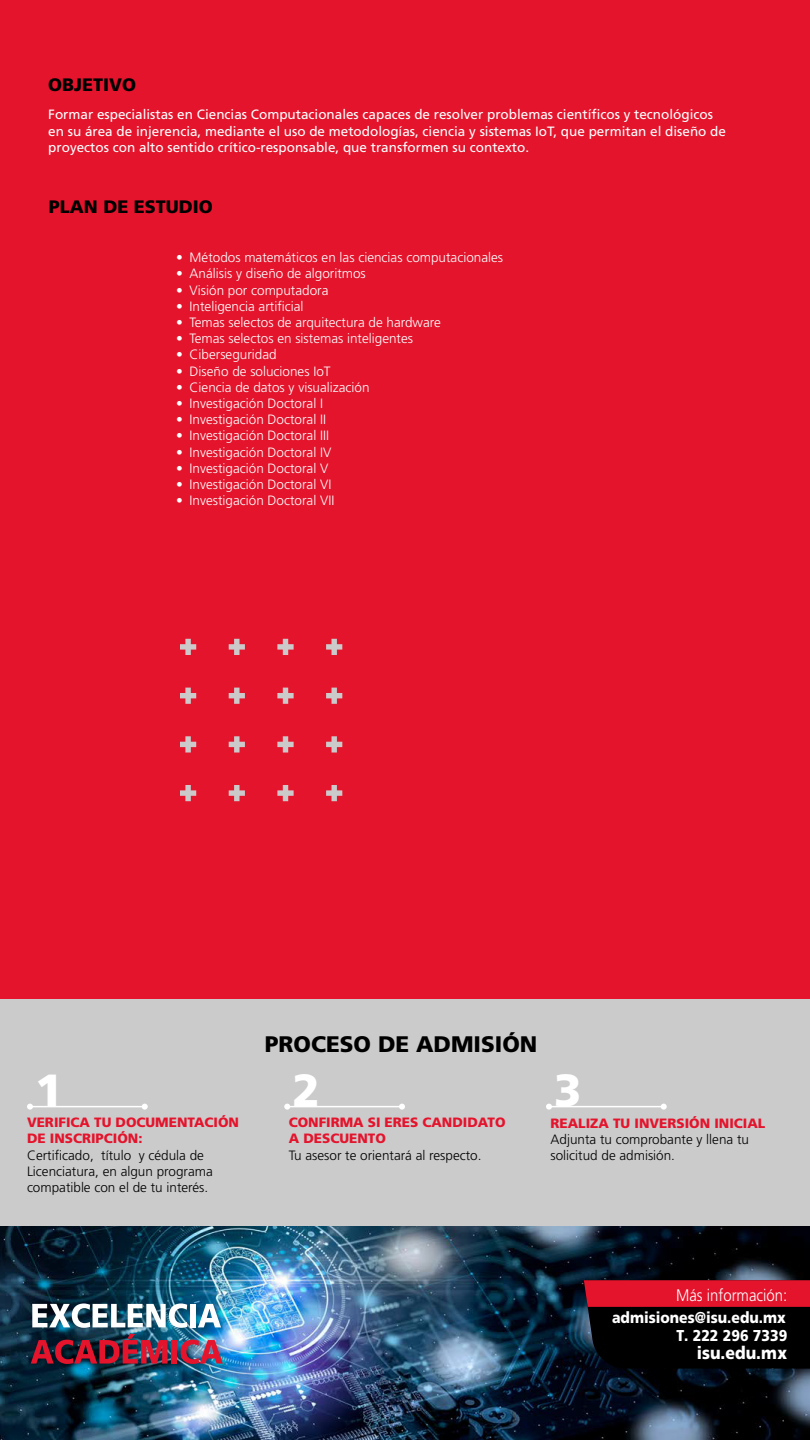
<style>
.page{position:relative;width:810px;height:1440px;background:#fff}
.page>*{position:absolute;margin:0;border:0;box-sizing:border-box;transform-origin:0 0}
.t1{font:900 45px "Frutiger LT Std";color:#fff}
.t2{font:900 22.5px "Frutiger LT Std";color:#000}
.t3{font:900 18px "Frutiger LT Std";color:#000}
.t4{font:900 17.7px "Frutiger LT Std";color:#fff;scale:.89 1}
.t5{font:300 16.73px "Frutiger LT Std";color:#fff;scale:.89 1}
.t6{font:900 15.75px/17.7px "Frutiger LT Std";color:#fff;text-align:right;scale:.89 1}
.t7{font:300 13.5px "Frutiger LT Std";color:#fff}
.t8{font:13.5px/16.2px "Frutiger LT Std";color:#fff}
.t9{font:300 13.5px/16.2px "Frutiger LT Std";color:#000}
.t10{font:900 13.5px/16.2px "Frutiger LT Std";color:#e4142c}
</style>
<div class="page">
<img style="left:0;top:1226px;width:810px;height:214px">
<div style="left:0;top:0;width:810px;height:1007px;background:#e4142c"></div>
<div style="left:0;top:999px;width:810px;height:227px;background:#cbcbcc"></div>
<hr style="left:30px;top:1106px;width:115px;height:1px;background:#fff">
<svg style="left:142px;top:1104px;width:6px;height:6px"></svg>
<svg style="left:27px;top:1104px;width:6px;height:6px"></svg>
<hr style="left:287px;top:1106px;width:115px;height:1px;background:#fff">
<svg style="left:399px;top:1104px;width:6px;height:6px"></svg>
<svg style="left:284px;top:1104px;width:6px;height:6px"></svg>
<hr style="left:549px;top:1106px;width:115px;height:1px;background:#fff">
<svg style="left:661px;top:1104px;width:6px;height:6px"></svg>
<svg style="left:546px;top:1104px;width:6px;height:6px"></svg>
<svg style="left:180px;top:639px;width:16px;height:16px"></svg>
<svg style="left:229px;top:639px;width:16px;height:16px"></svg>
<svg style="left:277px;top:639px;width:17px;height:16px"></svg>
<svg style="left:326px;top:639px;width:16px;height:16px"></svg>
<svg style="left:180px;top:785px;width:16px;height:16px"></svg>
<svg style="left:180px;top:736px;width:16px;height:17px"></svg>
<svg style="left:180px;top:688px;width:16px;height:16px"></svg>
<svg style="left:229px;top:785px;width:16px;height:16px"></svg>
<svg style="left:229px;top:736px;width:16px;height:17px"></svg>
<svg style="left:229px;top:688px;width:16px;height:16px"></svg>
<svg style="left:277px;top:785px;width:17px;height:16px"></svg>
<svg style="left:277px;top:736px;width:17px;height:17px"></svg>
<svg style="left:277px;top:688px;width:17px;height:16px"></svg>
<svg style="left:326px;top:785px;width:16px;height:16px"></svg>
<svg style="left:326px;top:736px;width:16px;height:17px"></svg>
<svg style="left:326px;top:688px;width:16px;height:16px"></svg>
<svg style="left:584px;top:1280px;width:226px;height:88px;background:#45070f"></svg>
<img style="left:29px;top:1302px;width:200px;height:68px">
<img style="left:32px;top:1303px;width:155px;height:25px">
<div style="left:190px;top:1304px;width:6px;height:23px;background:#fff"></div>
<svg style="left:198px;top:1304px;width:23px;height:23px"></svg>
<svg style="left:31px;top:1334px;width:137px;height:30px;background:#6b2237"></svg>
<div style="left:172px;top:1340px;width:5px;height:24px;background:#e4142c"></div>
<svg style="left:181px;top:1340px;width:42px;height:24px"></svg>
<h3 class="t3" style="left:48px;top:73px;width:90px">OBJETIVO</h3>
<p class="t8" style="left:48px;top:107px;width:679px">Formar especialistas en Ciencias Computacionales capaces de resolver problemas científicos y tecnológicos en su área de injerencia, mediante el uso de metodologías, ciencia y sistemas IoT, que permitan el diseño de proyectos con alto sentido crítico-responsable, que transformen su contexto.</p>
<h3 class="t3" style="left:49px;top:196px;width:166px">PLAN DE ESTUDIO</h3>
<p class="t7" style="left:176px;top:250px;width:329px">• Métodos matemáticos en las ciencias computacionales</p>
<p class="t7" style="left:176px;top:266px;width:191px">• Análisis y diseño de algoritmos</p>
<p class="t7" style="left:176px;top:282px;width:154px">• Visión por computadora</p>
<p class="t7" style="left:176px;top:298px;width:129px">• Inteligencia artificial</p>
<p class="t7" style="left:176px;top:315px;width:266px">• Temas selectos de arquitectura de hardware</p>
<p class="t7" style="left:176px;top:331px;width:239px">• Temas selectos en sistemas inteligentes</p>
<p class="t7" style="left:176px;top:347px;width:102px">• Ciberseguridad</p>
<p class="t7" style="left:176px;top:363px;width:156px">• Diseño de soluciones IoT</p>
<p class="t7" style="left:176px;top:379px;width:195px">• Ciencia de datos y visualización</p>
<p class="t7" style="left:176px;top:396px;width:149px">• Investigación Doctoral I</p>
<p class="t7" style="left:176px;top:412px;width:151px">• Investigación Doctoral II</p>
<p class="t7" style="left:176px;top:428px;width:154px">• Investigación Doctoral III</p>
<p class="t7" style="left:176px;top:444px;width:157px">• Investigación Doctoral IV</p>
<p class="t7" style="left:176px;top:460px;width:154px">• Investigación Doctoral V</p>
<p class="t7" style="left:176px;top:477px;width:157px">• Investigación Doctoral VI</p>
<p class="t7" style="left:176px;top:493px;width:160px">• Investigación Doctoral VII</p>
<h2 class="t2" style="left:265px;top:1031px;width:274px">PROCESO DE ADMISIÓN</h2>
<h1 class="t1" style="left:35px;top:1063px;width:29px">1</h1>
<h1 class="t1" style="left:293px;top:1063px;width:29px">2</h1>
<h1 class="t1" style="left:554px;top:1063px;width:29px">3</h1>
<p class="t10" style="left:27px;top:1114px;width:214px">VERIFICA TU DOCUMENTACIÓN<br>DE INSCRIPCIÓN:</p>
<p class="t9" style="left:27px;top:1147px;width:187px">Certificado, título y cédula de<br>Licenciatura, en algun programa compatible con el de tu interés.</p>
<p class="t10" style="left:289px;top:1114px;width:218px">CONFIRMA SI ERES CANDIDATO<br>A DESCUENTO</p>
<p class="t9" style="left:289px;top:1147px;width:194px">Tu asesor te orientará al respecto.</p>
<p class="t10" style="left:551px;top:1115px;width:216px">REALIZA TU INVERSIÓN INICIAL</p>
<p class="t9" style="left:551px;top:1132px;width:200px">Adjunta tu comprobante y llena tu solicitud de admisión.</p>
<p class="t5" style="left:676px;top:1286px;width:126px">Más información:</p>
<p class="t6" style="left:612px;top:1309px;width:198px">admisiones@isu.edu.mx<br>T. 222 296 7339</p>
<h3 class="t4" style="left:697px;top:1342px;width:103px">isu.edu.mx</h3>
</div>
